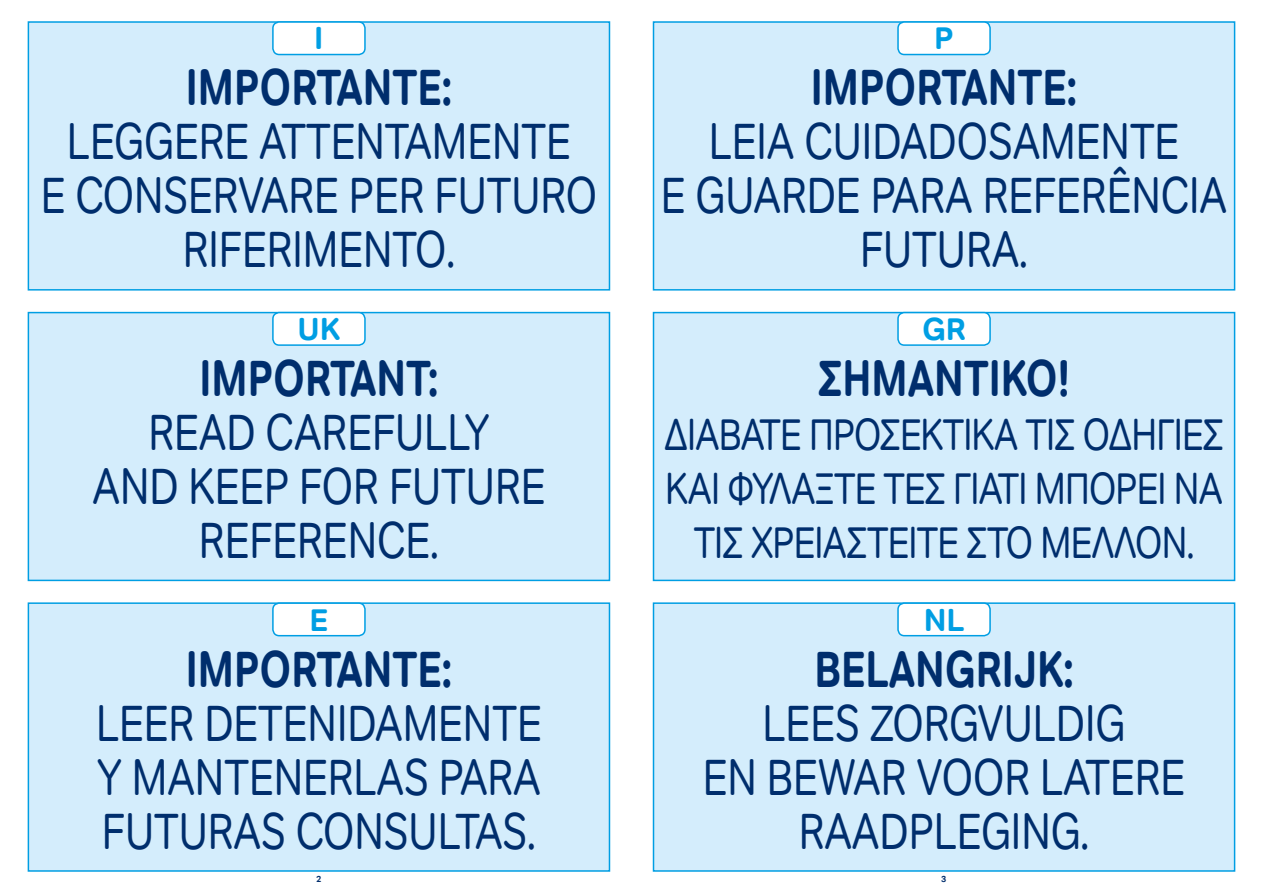
<style>
.page{position:relative;width:1263px;height:893px;background:#fff}
.page>*{position:absolute;margin:0;border:0;box-sizing:border-box;transform-origin:0 0}
.t1{font:51.15px/54px "Tondo Corp";color:#002e6d;text-align:center;scale:.8 1}
.t2{font:700 51.15px "Tondo Corp";color:#002e6d;scale:.8 1}
.t3{font:700 51.15px "Tondo Corp";color:#002e6d;scale:.8 1}
.t4{font:44.55px/54px "Tondo Corp";letter-spacing:-.02em;color:#002e6d;text-align:center;scale:.8 1}
.t5{font:700 31.5px "Tondo Corp";color:#009ee3}
.t6{font:700 9px "Tondo Corp";color:#002e6d}
</style>
<div class="page">
<div style="left:28px;top:21px;width:582px;height:270px;background:#d4edfc;border:2px solid #009ee3"></div>
<div style="left:273px;top:22px;width:92px;height:33px;background:#fff;border-radius:6px"></div>
<div style="left:272px;top:21px;width:94px;height:34px;border:2px solid #009ee3;border-radius:6px"></div>
<div style="left:28px;top:312px;width:582px;height:269px;background:#d4edfc;border:2px solid #009ee3"></div>
<div style="left:273px;top:313px;width:92px;height:32px;background:#fff;border-radius:6px"></div>
<div style="left:272px;top:312px;width:94px;height:34px;border:2px solid #009ee3;border-radius:6px"></div>
<div style="left:28px;top:602px;width:582px;height:270px;background:#d4edfc;border:2px solid #009ee3"></div>
<div style="left:273px;top:603px;width:92px;height:33px;background:#fff;border-radius:6px"></div>
<div style="left:272px;top:602px;width:94px;height:34px;border:2px solid #009ee3;border-radius:6px"></div>
<div style="left:653px;top:21px;width:582px;height:270px;background:#d4edfc;border:2px solid #009ee3"></div>
<div style="left:898px;top:22px;width:92px;height:33px;background:#fff;border-radius:6px"></div>
<div style="left:897px;top:21px;width:94px;height:34px;border:2px solid #009ee3;border-radius:6px"></div>
<div style="left:653px;top:312px;width:582px;height:269px;background:#d4edfc;border:2px solid #009ee3"></div>
<div style="left:898px;top:313px;width:92px;height:32px;background:#fff;border-radius:6px"></div>
<div style="left:897px;top:312px;width:94px;height:34px;border:2px solid #009ee3;border-radius:6px"></div>
<div style="left:653px;top:602px;width:582px;height:270px;background:#d4edfc;border:2px solid #009ee3"></div>
<div style="left:898px;top:603px;width:92px;height:33px;background:#fff;border-radius:6px"></div>
<div style="left:897px;top:602px;width:94px;height:34px;border:2px solid #009ee3;border-radius:6px"></div>
<p class="t5" style="left:314px;top:19px;width:11px">I</p>
<p class="t5" style="left:934px;top:19px;width:21px">P</p>
<p class="t2" style="left:186px;top:56px;width:334px">IMPORTANTE:</p>
<p class="t1" style="left:41px;top:115px;width:697px">LEGGERE ATTENTAMENTE<br>E CONSERVARE PER FUTURO<br>RIFERIMENTO.</p>
<p class="t3" style="left:811px;top:56px;width:334px">IMPORTANTE:</p>
<p class="t1" style="left:661px;top:115px;width:709px">LEIA CUIDADOSAMENTE<br>E GUARDE PARA REFERÊNCIA<br>FUTURA.</p>
<p class="t5" style="left:298px;top:310px;width:44px">UK</p>
<p class="t5" style="left:922px;top:310px;width:45px">GR</p>
<p class="t3" style="left:200px;top:347px;width:300px">IMPORTANT:</p>
<p class="t1" style="left:93px;top:405px;width:568px">READ CAREFULLY<br>AND KEEP FOR FUTURE<br>REFERENCE.</p>
<p class="t3" style="left:818px;top:347px;width:316px">ΣΗΜΑΝΤΙΚΟ!</p>
<p class="t4" style="left:664px;top:408px;width:701px">ΔΙΑΒΑΤΕ ΠΡΟΣΕΚΤΙΚΑ ΤΙΣ ΟΔΗΓΙΕΣ<br>ΚΑΙ ΦΥΛΑΞΤΕ ΤΕΣ ΓΙΑΤΙ ΜΠΟΡΕΙ ΝΑ<br>ΤΙΣ ΧΡΕΙΑΣΤΕΙΤΕ ΣΤΟ ΜΕΛΛΟΝ.</p>
<p class="t5" style="left:310px;top:600px;width:20px">E</p>
<p class="t2" style="left:186px;top:637px;width:334px">IMPORTANTE:</p>
<p class="t1" style="left:96px;top:696px;width:558px;text-align:justify">LEER DETENIDAMENTE Y MANTENERLAS PARA FUTURAS CONSULTAS.</p>
<p class="t5" style="left:924px;top:600px;width:42px">NL</p>
<p class="t2" style="left:814px;top:637px;width:325px">BELANGRIJK:</p>
<p class="t1" style="left:703px;top:696px;width:605px">LEES ZORGVULDIG<br>EN BEWAR VOOR LATERE<br>RAADPLEGING.</p>
<p class="t6" style="left:316px;top:873px;width:7px">2</p>
<p class="t6" style="left:941px;top:873px;width:7px">3</p>
</div>
